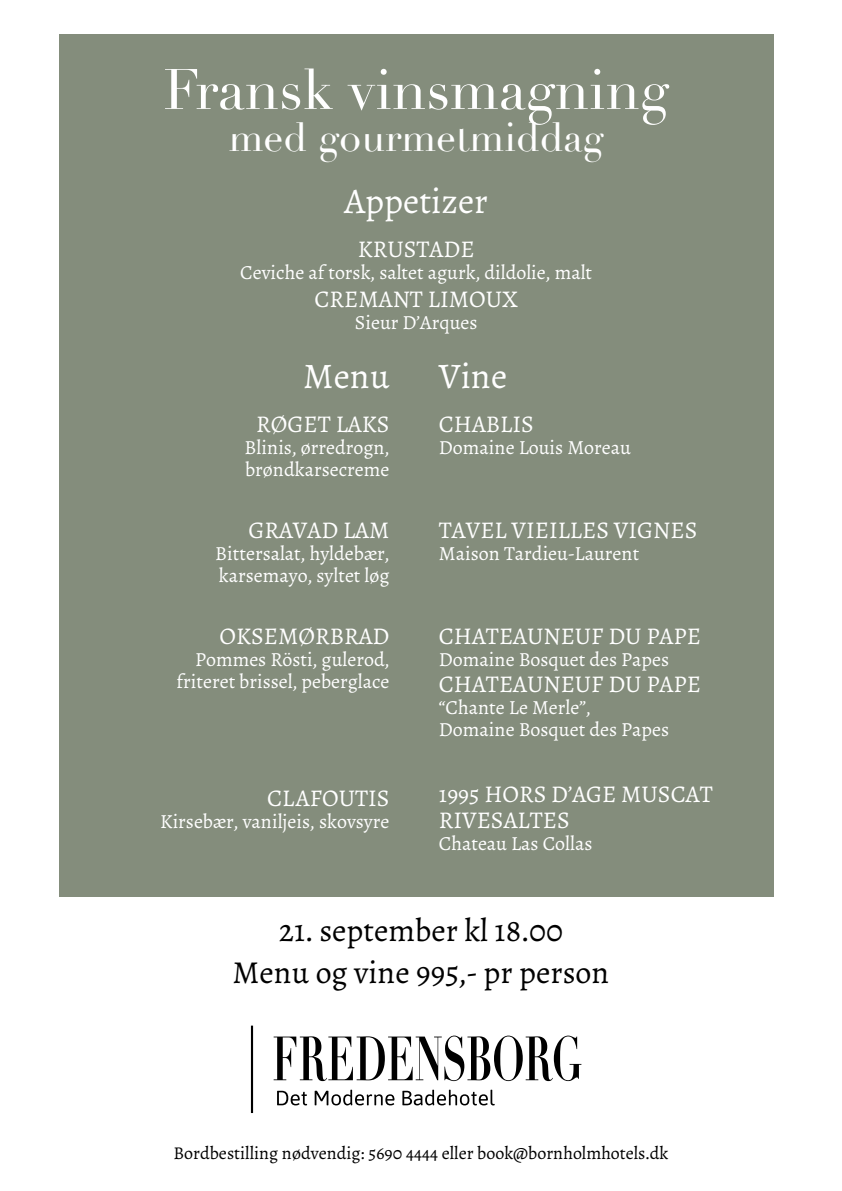
<style>
.page{position:relative;width:842px;height:1191px;background:#fff}
.page>*{position:absolute;margin:0;border:0;box-sizing:border-box;transform-origin:0 0}
.t1{font:56px "Didot";color:#fff}
.t2{font:40px "Didot";color:#fff}
.t3{font:36px "Alegreya";color:#fff}
.t4{font:32px/42px "Alegreya";color:#000;text-align:center}
.t5{font:24px/26px "Alegreya";color:#fff}
.t6{font:20px/22px "Alegreya";color:#fff}
.t7{font:18px "Alegreya";color:#000}
</style>
<div class="page">
<div style="left:59px;top:34px;width:715px;height:862px;background:#848d7c"></div>
<svg style="left:251px;top:1025px;width:2px;height:88px"></svg>
<svg style="left:277px;top:1090px;width:30px;height:15px"></svg>
<svg style="left:315px;top:1089px;width:79px;height:16px"></svg>
<svg style="left:402px;top:1089px;width:93px;height:16px"></svg>
<svg style="left:274px;top:1035px;width:307px;height:46px"></svg>
<h1 class="t1" style="left:163px;top:56px;width:507px">Fransk vinsmagning</h1>
<h2 class="t2" style="left:229px;top:113px;width:376px">med gourmetmiddag</h2>
<h3 class="t3" style="left:344px;top:179px;width:145px">Appetizer</h3>
<p class="t5" style="left:358px;top:236px;width:118px">KRUSTADE</p>
<p class="t6" style="left:240px;top:262px;width:353px">Ceviche af torsk, saltet agurk, dildolie, malt</p>
<p class="t5" style="left:315px;top:286px;width:205px">CREMANT LIMOUX</p>
<p class="t6" style="left:355px;top:312px;width:124px">Sieur D’Arques</p>
<h3 class="t3" style="left:303px;top:354px;width:88px">Menu</h3>
<p class="t5" style="left:256px;top:411px;width:135px">RØGET LAKS</p>
<p class="t6" style="left:245px;top:436px;width:146px">Blinis, ørredrogn, brøndkarsecreme</p>
<p class="t5" style="left:248px;top:517px;width:143px">GRAVAD LAM</p>
<p class="t6" style="left:215px;top:542px;width:176px">Bittersalat, hyldebær, karsemayo, syltet løg</p>
<p class="t5" style="left:220px;top:623px;width:171px">OKSEMØRBRAD</p>
<p class="t6" style="left:177px;top:648px;width:214px;text-align:right">Pommes Rösti, gulerod, friteret brissel, peberglace</p>
<p class="t5" style="left:267px;top:785px;width:124px">CLAFOUTIS</p>
<p class="t6" style="left:160px;top:810px;width:231px">Kirsebær, vaniljeis, skovsyre</p>
<h3 class="t3" style="left:439px;top:354px;width:70px">Vine</h3>
<p class="t5" style="left:439px;top:411px;width:96px">CHABLIS</p>
<p class="t6" style="left:439px;top:436px;width:194px">Domaine Louis Moreau</p>
<p class="t5" style="left:439px;top:517px;width:260px">TAVEL VIEILLES VIGNES</p>
<p class="t6" style="left:439px;top:542px;width:202px">Maison Tardieu-Laurent</p>
<p class="t5" style="left:439px;top:623px;width:264px">CHATEAUNEUF DU PAPE</p>
<p class="t6" style="left:439px;top:648px;width:232px">Domaine Bosquet des Papes</p>
<p class="t5" style="left:439px;top:671px;width:264px">CHATEAUNEUF DU PAPE</p>
<p class="t6" style="left:439px;top:696px;width:232px">“Chante Le Merle”,<br>Domaine Bosquet des Papes</p>
<p class="t5" style="left:439px;top:781px;width:275px">1995 HORS D’AGE MUSCAT<br>RIVESALTES</p>
<p class="t6" style="left:439px;top:832px;width:155px">Chateau Las Collas</p>
<h3 class="t4" style="left:232px;top:910px;width:378px">21. september kl 18.00<br>Menu og vine 995,- pr person</h3>
<p class="t7" style="left:174px;top:1141px;width:496px">Bordbestilling nødvendig: 5690 4444 eller book@bornholmhotels.dk</p>
</div>
